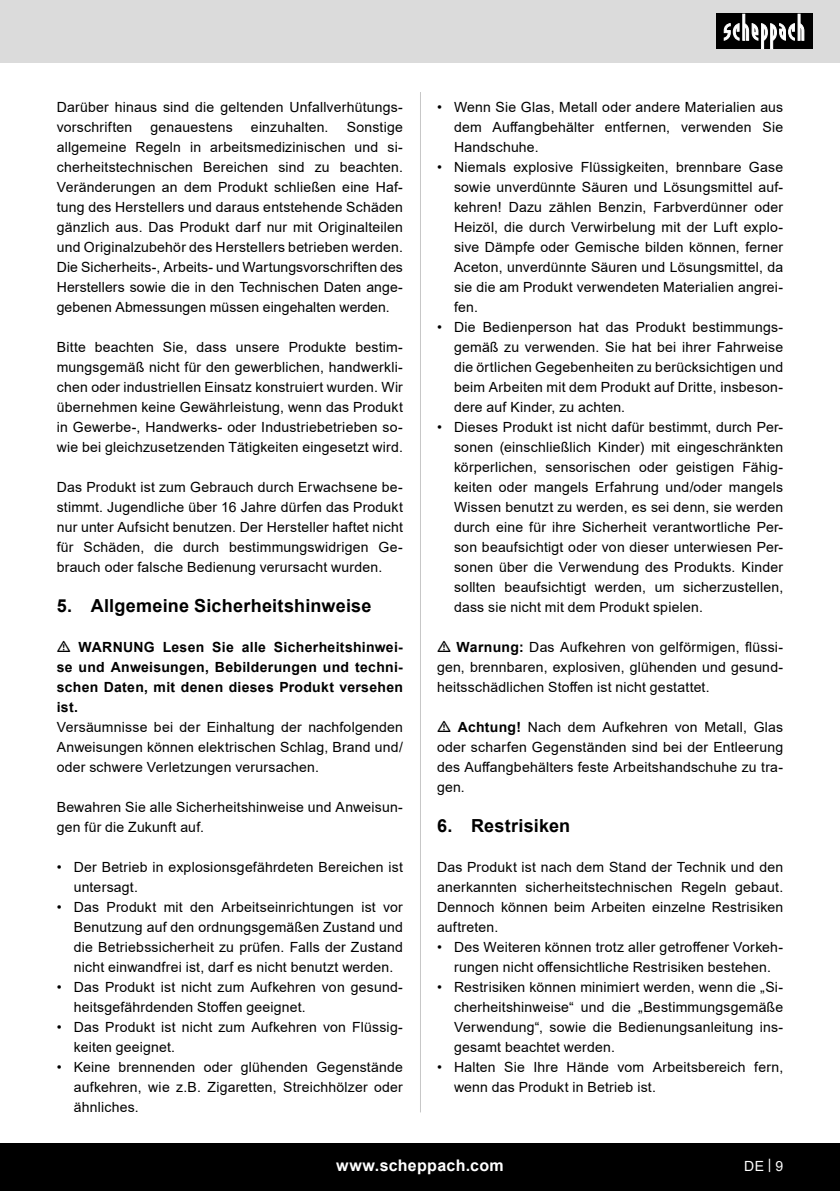
<style>
.page{position:relative;width:840px;height:1191px;background:#fff}
.page>*{position:absolute;margin:0;border:0;box-sizing:border-box;transform-origin:0 0}
.t1{font:700 18px "Arial";letter-spacing:.01em;color:#000}
.t2{font:700 16px "Arial";letter-spacing:.02em;color:#fff}
.Kapitelüberschrift{font:14px/20px "Arial";letter-spacing:.015em;color:#000;text-align:justify}
.t3{font:700 14px/20px "Arial";letter-spacing:.02em;color:#000;text-align:justify}
.t4{font:14px "Arial";color:#fff}
.s1{font-weight:700}
</style>
<div class="page">
<div style="left:0;top:0;width:839px;height:63px;background:#dbdbdb"></div>
<div style="left:0;top:1143px;width:839px;height:48px;background:#000"></div>
<div style="left:716px;top:14px;width:96px;height:35px;background:#000"></div>
<svg style="left:723px;top:14px;width:81px;height:35px"></svg>
<hr style="left:420px;top:92px;width:1px;height:1020px;background:#c7c7c7">
<p class="Kapitelüberschrift" style="left:57px;top:97px;width:347px">Darüber hinaus sind die geltenden Unfallverhütungs&shy;vorschriften</p>
<p class="Kapitelüberschrift" style="left:57px;top:117px;width:347px;text-indent:290px">Sonstige allgemeine Regeln in arbeitsmedizinischen und si&shy;cherheitstechnischen Bereichen sind zu beachten.<br>Veränderungen an dem Produkt schließen eine Haf&shy;tung des Herstellers und daraus entstehende Schäden gänzlich aus. Das Produkt darf nur mit Originalteilen und Originalzubehör des Herstellers betrieben werden.<br>Die Sicherheits-, Arbeits- und Wartungsvorschriften des Herstellers sowie die in den Technischen Daten ange&shy;gebenen Abmessungen müssen eingehalten werden.</p>
<p class="Kapitelüberschrift" style="left:57px;top:337px;width:347px">Bitte beachten Sie, dass unsere Produkte bestim&shy;mungsgemäß nicht für den gewerblichen, handwerkli&shy;chen oder industriellen Einsatz konstruiert wurden. Wir übernehmen keine Gewährleistung, wenn das Produkt in Gewerbe-, Handwerks- oder Industriebetrieben so&shy;wie bei gleichzusetzenden Tätigkeiten eingesetzt wird.</p>
<p class="Kapitelüberschrift" style="left:57px;top:477px;width:347px">Das Produkt ist zum Gebrauch durch Erwachsene be&shy;stimmt. Jugendliche über 16 Jahre dürfen das Produkt nur unter Aufsicht benutzen. Der Hersteller haftet nicht für Schäden, die durch bestimmungswidrigen Ge&shy;brauch oder falsche Bedienung verursacht wurden.</p>
<p class="t1" style="left:57px;top:593px;width:316px">5. Allgemeine Sicherheitshinweise</p>
<p class="t3" style="left:57px;top:637px;width:347px;text-indent:22px">WARNUNG Lesen Sie alle Sicherheitshinwei&shy;se und Anweisungen, Bebilderungen und techni&shy;schen Daten, mit denen dieses Produkt versehen ist.</p>
<p class="Kapitelüberschrift" style="left:57px;top:717px;width:347px">Versäumnisse bei der Einhaltung der nachfolgenden Anweisungen können elektrischen Schlag, Brand und/ oder schwere Verletzungen verursachen.</p>
<p class="Kapitelüberschrift" style="left:57px;top:797px;width:347px">Bewahren Sie alle Sicherheitshinweise und Anweisun&shy;gen für die Zukunft auf.</p>
<p class="Kapitelüberschrift" style="left:74px;top:857px;width:330px;text-indent:-17px">• Der Betrieb in explosionsgefährdeten Bereichen ist untersagt.</p>
<p class="Kapitelüberschrift" style="left:74px;top:897px;width:330px;text-indent:-17px">• Das Produkt mit den Arbeitseinrichtungen ist vor Benutzung auf den ordnungsgemäßen Zustand und die Betriebssicherheit zu prüfen. Falls der Zustand nicht einwandfrei ist, darf es nicht benutzt werden.</p>
<p class="Kapitelüberschrift" style="left:74px;top:977px;width:330px;text-indent:-17px">• Das Produkt ist nicht zum Aufkehren von gesund&shy;heitsgefährdenden Stoffen geeignet.</p>
<p class="Kapitelüberschrift" style="left:74px;top:1017px;width:330px;text-indent:-17px">• Das Produkt ist nicht zum Aufkehren von Flüssig&shy;keiten geeignet.</p>
<p class="Kapitelüberschrift" style="left:74px;top:1057px;width:330px;text-indent:-17px">• Keine brennenden oder glühenden Gegenstände aufkehren, wie z.B. Zigaretten, Streichhölzer oder ähnliches.</p>
<p class="Kapitelüberschrift" style="left:150px;top:117px;width:84px">genauestens</p>
<p class="Kapitelüberschrift" style="left:251px;top:117px;width:79px">einzuhalten.</p>
<p class="Kapitelüberschrift" style="left:454px;top:97px;width:330px;text-indent:-17px">• Wenn Sie Glas, Metall oder andere Materialien aus dem Auffangbehälter entfernen, verwenden Sie Handschuhe.</p>
<p class="Kapitelüberschrift" style="left:454px;top:157px;width:330px;text-indent:-17px">• Niemals explosive Flüssigkeiten, brennbare Gase sowie unverdünnte Säuren und Lösungsmittel auf&shy;kehren! Dazu zählen Benzin, Farbverdünner oder Heizöl, die durch Verwirbelung mit der Luft explo&shy;sive Dämpfe oder Gemische bilden können, ferner Aceton, unverdünnte Säuren und Lösungsmittel, da sie die am Produkt verwendeten Materialien angrei&shy;fen.</p>
<p class="Kapitelüberschrift" style="left:454px;top:317px;width:330px;text-indent:-17px">• Die Bedienperson hat das Produkt bestimmungs&shy;gemäß zu verwenden. Sie hat bei ihrer Fahrweise die örtlichen Gegebenheiten zu berücksichtigen und beim Arbeiten mit dem Produkt auf Dritte, insbeson&shy;dere auf Kinder, zu achten.</p>
<p class="Kapitelüberschrift" style="left:454px;top:417px;width:330px;text-indent:-17px">• Dieses Produkt ist nicht dafür bestimmt, durch Per&shy;sonen (einschließlich Kinder) mit eingeschränkten körperlichen, sensorischen oder geistigen Fähig&shy;keiten oder mangels Erfahrung und/oder mangels Wissen benutzt zu werden, es sei denn, sie werden durch eine für ihre Sicherheit verantwortliche Per&shy;son beaufsichtigt oder von dieser unterwiesen Per&shy;sonen über die Verwendung des Produkts. Kinder sollten beaufsichtigt werden, um sicherzustellen, dass sie nicht mit dem Produkt spielen.</p>
<p class="Kapitelüberschrift" style="left:437px;top:637px;width:347px;text-indent:20px"><span class="s1">Warnung:</span> Das Aufkehren von gelförmigen, flüssi&shy;gen, brennbaren, explosiven, glühenden und gesund&shy;heitsschädlichen Stoffen ist nicht gestattet.</p>
<p class="Kapitelüberschrift" style="left:437px;top:717px;width:347px;text-indent:21px"><span class="s1">Achtung!</span> Nach dem Aufkehren von Metall, Glas oder scharfen Gegenständen sind bei der Entleerung des Auffangbehälters feste Arbeitshandschuhe zu tra&shy;gen.</p>
<p class="t1" style="left:437px;top:813px;width:135px">6. Restrisiken</p>
<p class="Kapitelüberschrift" style="left:437px;top:857px;width:347px">Das Produkt ist nach dem Stand der Technik und den anerkannten sicherheitstechnischen Regeln gebaut.<br>Dennoch können beim Arbeiten einzelne Restrisiken auftreten.</p>
<p class="Kapitelüberschrift" style="left:437px;top:937px;width:347px;text-align:center">• Des Weiteren können trotz aller getroffener Vorkeh&shy;rungen nicht offensichtliche Restrisiken bestehen.</p>
<p class="Kapitelüberschrift" style="left:454px;top:977px;width:330px;text-indent:-17px">• Restrisiken können minimiert werden, wenn die „Si&shy;cherheitshinweise“ und die „Bestimmungsgemäße Verwendung“, sowie die Bedienungsanleitung ins&shy;gesamt beachtet werden.</p>
<p class="Kapitelüberschrift" style="left:454px;top:1057px;width:330px;text-indent:-17px">• Halten Sie Ihre Hände vom Arbeitsbereich fern, wenn das Produkt in Betrieb ist.</p>
<p class="t2" style="left:336px;top:1154px;width:169px">www.scheppach.com</p>
<p class="t4" style="left:743px;top:1156px;width:40px">DE | 9</p>
</div>
